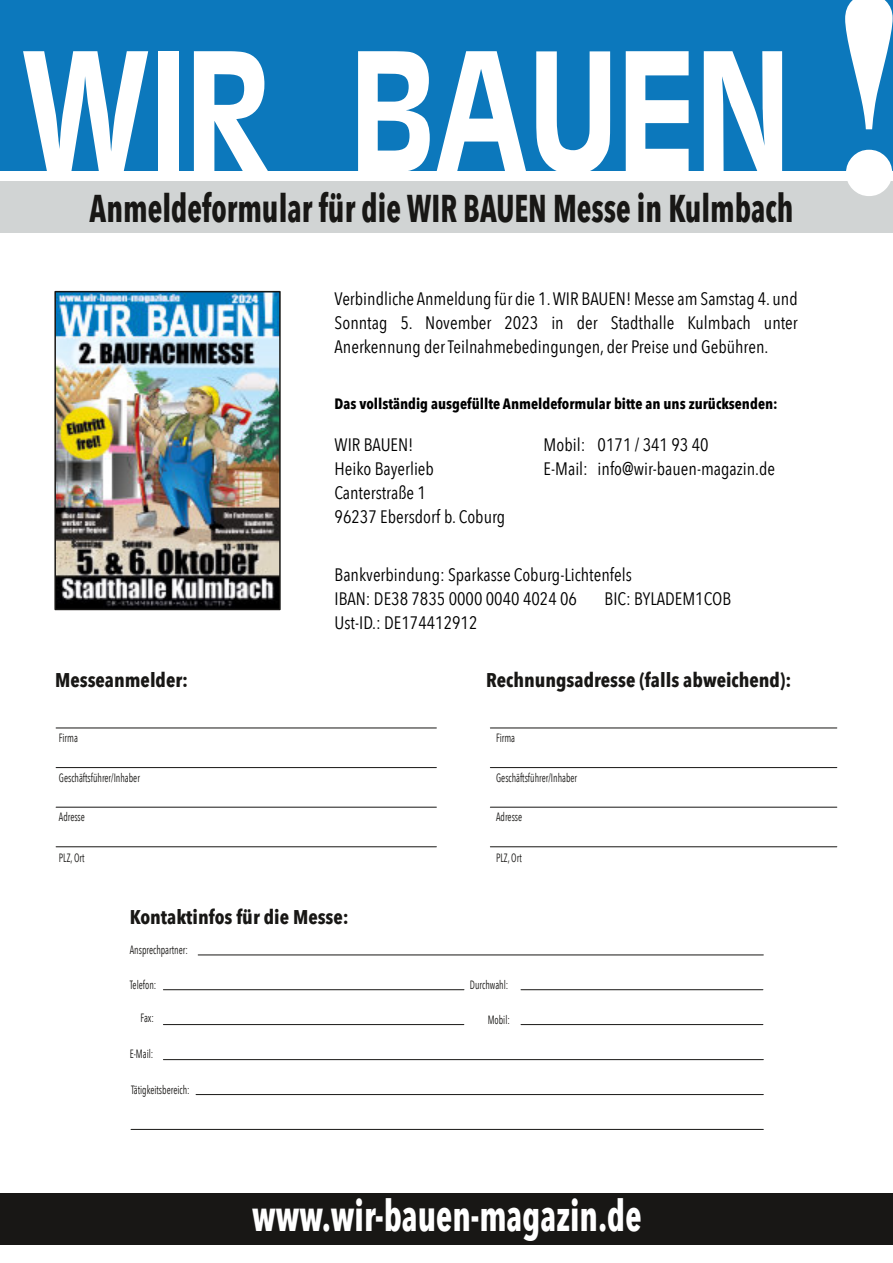
<style>
.page{position:relative;width:893px;height:1263px;background:#fff}
.page>*{position:absolute;margin:0;border:0;box-sizing:border-box;transform-origin:0 0}
.t1{font:700 292.2px "Times New Roman";color:#fff}
.t2{font:700 42.75px "Avenir Next Condensed";color:#fff;scale:.8 1}
.t3{font:700 38.7px "Avenir Next Condensed";color:#181715;scale:.8 1}
.t4{font:700 19.8px "Avenir Next Condensed";color:#181715}
.t5{font:18px "Avenir Next Condensed";color:#000}
.t6{font:700 15px "Avenir Next Condensed";color:#000}
.t7{font:12px "Avenir Next Condensed";color:#181715;scale:.8 1}
</style>
<div class="page">
<div style="left:0;top:0;width:893px;height:171px;background:#0c78bc"></div>
<div style="left:0;top:181px;width:893px;height:52px;background:#d1d4d4"></div>
<svg style="left:23px;top:51px;width:125px;height:120px"></svg>
<div style="left:158px;top:51px;width:20px;height:121px;background:#fff"></div>
<svg style="left:194px;top:51px;width:74px;height:120px"></svg>
<svg style="left:358px;top:51px;width:72px;height:120px"></svg>
<svg style="left:437px;top:51px;width:89px;height:120px"></svg>
<svg style="left:536px;top:51px;width:74px;height:120px"></svg>
<svg style="left:626px;top:51px;width:63px;height:120px"></svg>
<svg style="left:704px;top:51px;width:78px;height:120px"></svg>
<img style="left:57px;top:294px;width:221px;height:313px">
<div style="left:54px;top:291px;width:227px;height:319px;border:2px solid #181715"></div>
<hr style="left:56px;top:727px;width:380px;height:1px;background:#181715">
<hr style="left:490px;top:727px;width:347px;height:1px;background:#181715">
<hr style="left:56px;top:767px;width:380px;height:1px;background:#181715">
<hr style="left:490px;top:767px;width:347px;height:1px;background:#181715">
<hr style="left:56px;top:807px;width:380px;height:1px;background:#181715">
<hr style="left:490px;top:807px;width:347px;height:1px;background:#181715">
<hr style="left:56px;top:846px;width:380px;height:1px;background:#181715">
<hr style="left:198px;top:954px;width:565px;height:1px;background:#181715">
<hr style="left:163px;top:1059px;width:600px;height:1px;background:#181715">
<hr style="left:196px;top:1094px;width:567px;height:1px;background:#181715">
<hr style="left:131px;top:1129px;width:632px;height:1px;background:#181715">
<hr style="left:163px;top:989px;width:301px;height:1px;background:#181715">
<hr style="left:521px;top:989px;width:242px;height:1px;background:#181715">
<hr style="left:521px;top:1024px;width:242px;height:1px;background:#181715">
<hr style="left:163px;top:1024px;width:301px;height:1px;background:#181715">
<hr style="left:490px;top:846px;width:347px;height:1px;background:#181715">
<div style="left:0;top:1193px;width:893px;height:52px;background:#181715"></div>
<p class="t3" style="left:90px;top:183px;width:881px">Anmeldeformular für die WIR BAUEN Messe in Kulmbach</p>
<p class="t5" style="left:335px;top:287px;width:465px">Verbindliche Anmeldung für die 1. WIR BAUEN! Messe am Samstag 4. und</p>
<p class="t5" style="left:335px;top:311px;width:465px">Sonntag 5. November 2023 in der Stadthalle Kulmbach unter</p>
<p class="t5" style="left:335px;top:335px;width:435px">Anerkennung der Teilnahmebedingungen, der Preise und Gebühren.</p>
<p class="t6" style="left:335px;top:394px;width:445px">Das vollständig ausgefüllte Anmeldeformular bitte an uns zurücksenden:</p>
<p class="t5" style="left:335px;top:433px;width:80px">WIR BAUEN!</p>
<p class="t5" style="left:335px;top:457px;width:101px">Heiko Bayerlieb</p>
<p class="t5" style="left:335px;top:481px;width:93px">Canterstraße 1</p>
<p class="t5" style="left:335px;top:505px;width:172px">96237 Ebersdorf b. Coburg</p>
<p class="t5" style="left:335px;top:562px;width:299px">Bankverbindung: Sparkasse Coburg-Lichtenfels</p>
<p class="t5" style="left:335px;top:586px;width:244px">IBAN: DE38 7835 0000 0040 4024 06</p>
<p class="t5" style="left:605px;top:586px;width:128px">BIC: BYLADEM1COB</p>
<p class="t5" style="left:335px;top:610px;width:144px">Ust-ID.: DE174412912</p>
<p class="t5" style="left:544px;top:433px;width:166px">Mobil: 0171 / 341 93 40</p>
<p class="t5" style="left:544px;top:457px;width:233px">E-Mail: info@wir-bauen-magazin.de</p>
<p class="t4" style="left:55px;top:667px;width:135px">Messeanmelder:</p>
<p class="t4" style="left:486px;top:667px;width:307px">Rechnungsadresse (falls abweichend):</p>
<p class="t7" style="left:59px;top:730px;width:25px">Firma</p>
<p class="t7" style="left:496px;top:730px;width:25px">Firma</p>
<p class="t7" style="left:59px;top:770px;width:103px">Geschäftsführer/Inhaber</p>
<p class="t7" style="left:496px;top:770px;width:103px">Geschäftsführer/Inhaber</p>
<p class="t7" style="left:59px;top:809px;width:34px">Adresse</p>
<p class="t7" style="left:496px;top:809px;width:34px">Adresse</p>
<p class="t7" style="left:59px;top:850px;width:34px">PLZ, Ort</p>
<p class="t7" style="left:496px;top:850px;width:34px">PLZ, Ort</p>
<p class="t4" style="left:130px;top:904px;width:221px">Kontaktinfos für die Messe:</p>
<p class="t7" style="left:130px;top:942px;width:74px">Ansprechpartner:</p>
<p class="t7" style="left:130px;top:977px;width:35px">Telefon:</p>
<p class="t7" style="left:470px;top:977px;width:50px">Durchwahl:</p>
<p class="t7" style="left:141px;top:1010px;width:18px">Fax:</p>
<p class="t7" style="left:488px;top:1012px;width:29px">Mobil:</p>
<p class="t7" style="left:130px;top:1046px;width:31px">E-Mail:</p>
<p class="t7" style="left:131px;top:1082px;width:75px">Tätigkeitsbereich:</p>
<p class="t2" style="left:252px;top:1188px;width:488px">www.wir-bauen-magazin.de</p>
<p class="t1" style="left:820px;top:-6px;width:99px">!</p>
</div>
